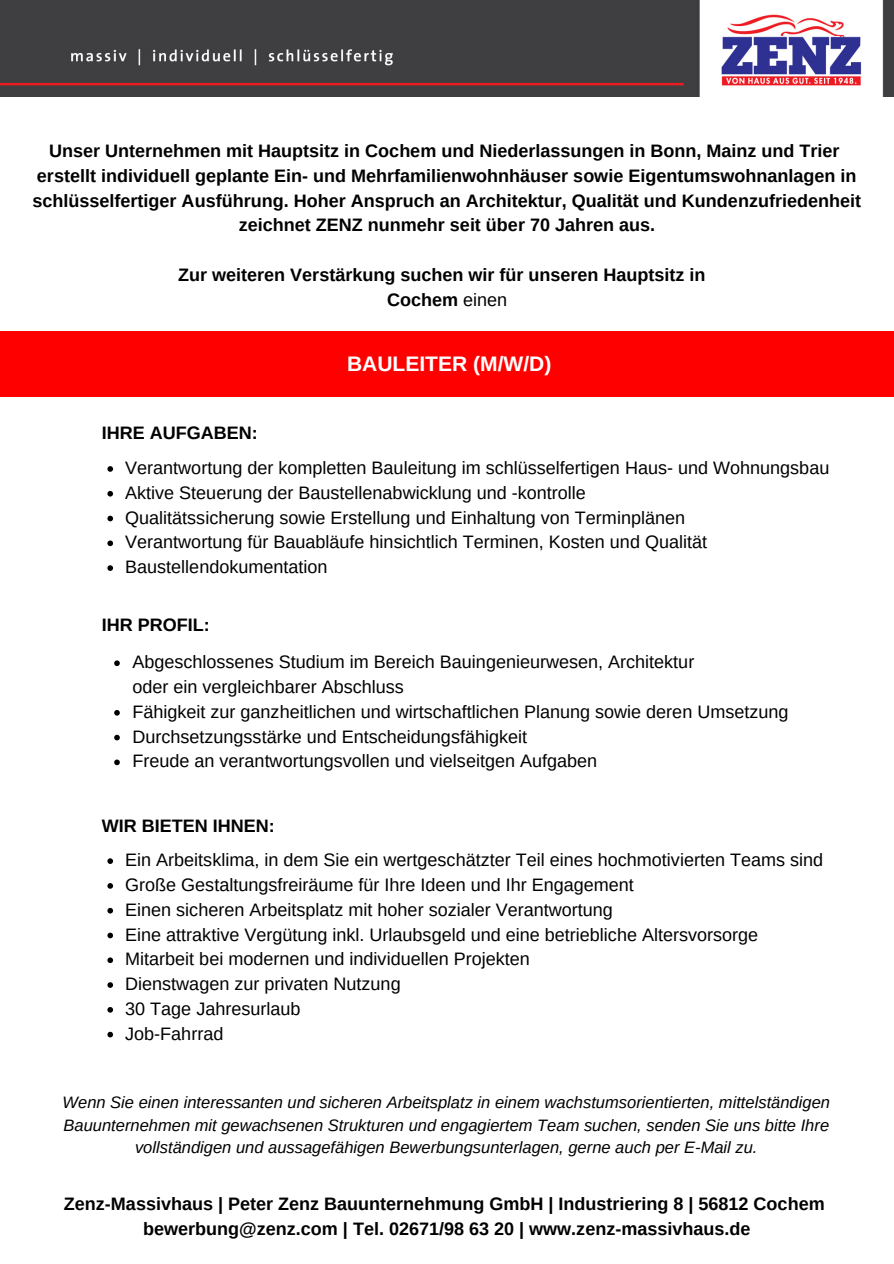
<style>
.page{position:relative;width:894px;height:1264px;background:#fff}
.page>*{position:absolute;margin:0;border:0;box-sizing:border-box;transform-origin:0 0}
.t1{font:700 21px "Arimo";color:#fff}
.t2{font:18px "Arimo";color:#000}
.t3{font:700 18px/24.8px "Arimo";color:#000}
.t4{font:italic 16.5px/22.5px "Arimo";color:#000;text-align:center}
.s1{font-weight:400}
</style>
<div class="page">
<svg style="left:107px;top:466px;width:6px;height:6px"></svg>
<svg style="left:107px;top:491px;width:6px;height:5px"></svg>
<svg style="left:107px;top:515px;width:6px;height:6px"></svg>
<svg style="left:107px;top:540px;width:6px;height:6px"></svg>
<svg style="left:107px;top:565px;width:6px;height:6px"></svg>
<svg style="left:114px;top:660px;width:6px;height:6px"></svg>
<svg style="left:114px;top:710px;width:6px;height:5px"></svg>
<svg style="left:114px;top:734px;width:6px;height:6px"></svg>
<svg style="left:114px;top:759px;width:6px;height:6px"></svg>
<svg style="left:107px;top:858px;width:6px;height:6px"></svg>
<svg style="left:107px;top:883px;width:6px;height:5px"></svg>
<svg style="left:107px;top:907px;width:6px;height:6px"></svg>
<svg style="left:107px;top:932px;width:6px;height:6px"></svg>
<svg style="left:107px;top:957px;width:6px;height:6px"></svg>
<svg style="left:107px;top:982px;width:6px;height:5px"></svg>
<svg style="left:107px;top:1007px;width:6px;height:5px"></svg>
<svg style="left:107px;top:1031px;width:6px;height:6px"></svg>
<div style="left:0;top:331px;width:893px;height:65px;background:#f00"></div>
<img style="left:0;top:0;width:893px;height:97px">
<p class="t3" style="left:49px;top:138px;width:791px">Unser Unternehmen mit Hauptsitz in Cochem und Niederlassungen in Bonn, Mainz und Trier</p>
<p class="t3" style="left:32px;top:163px;width:829px">erstellt individuell geplante Ein- und Mehrfamilienwohnhäuser sowie Eigentumswohnanlagen in schlüsselfertiger Ausführung. Hoher Anspruch an Architektur, Qualität und Kundenzufriedenheit</p>
<p class="t3" style="left:239px;top:213px;width:418px">zeichnet ZENZ nunmehr seit über 70 Jahren aus.</p>
<p class="t3" style="left:178px;top:262px;width:529px">Zur weiteren Verstärkung suchen wir für unseren Hauptsitz in</p>
<p class="t3" style="left:387px;top:287px;width:122px">Cochem <span class="s1">einen</span></p>
<p class="t1" style="left:347px;top:352px;width:206px">BAULEITER (M/W/D)</p>
<p class="t3" style="left:102px;top:420px;width:158px">IHRE AUFGABEN:</p>
<p class="t2" style="left:125px;top:458px;width:705px">Verantwortung der kompletten Bauleitung im schlüsselfertigen Haus- und Wohnungsbau</p>
<p class="t2" style="left:125px;top:482px;width:462px">Aktive Steuerung der Baustellenabwicklung und -kontrolle</p>
<p class="t2" style="left:125px;top:507px;width:561px">Qualitätssicherung sowie Erstellung und Einhaltung von Terminplänen</p>
<p class="t2" style="left:125px;top:532px;width:583px">Verantwortung für Bauabläufe hinsichtlich Terminen, Kosten und Qualität</p>
<p class="t2" style="left:125px;top:557px;width:204px">Baustellendokumentation</p>
<p class="t3" style="left:102px;top:613px;width:109px">IHR PROFIL:</p>
<p class="t2" style="left:132px;top:652px;width:563px">Abgeschlossenes Studium im Bereich Bauingenieurwesen, Architektur</p>
<p class="t2" style="left:132px;top:701px;width:657px">Fähigkeit zur ganzheitlichen und wirtschaftlichen Planung sowie deren Umsetzung</p>
<p class="t2" style="left:132px;top:726px;width:396px">Durchsetzungsstärke und Entscheidungsfähigkeit</p>
<p class="t2" style="left:132px;top:751px;width:466px">Freude an verantwortungsvollen und vielseitgen Aufgaben</p>
<p class="t2" style="left:132px;top:676px;width:273px">oder ein vergleichbarer Abschluss</p>
<p class="t3" style="left:102px;top:813px;width:174px">WIR BIETEN IHNEN:</p>
<p class="t2" style="left:125px;top:849px;width:699px">Ein Arbeitsklima, in dem Sie ein wertgeschätzter Teil eines hochmotivierten Teams sind</p>
<p class="t2" style="left:125px;top:874px;width:510px">Große Gestaltungsfreiräume für Ihre Ideen und Ihr Engagement</p>
<p class="t2" style="left:125px;top:899px;width:489px">Einen sicheren Arbeitsplatz mit hoher sozialer Verantwortung</p>
<p class="t2" style="left:125px;top:924px;width:634px">Eine attraktive Vergütung inkl. Urlaubsgeld und eine betriebliche Altersvorsorge</p>
<p class="t2" style="left:125px;top:949px;width:406px">Mitarbeit bei modernen und individuellen Projekten</p>
<p class="t2" style="left:125px;top:973px;width:277px">Dienstwagen zur privaten Nutzung</p>
<p class="t2" style="left:125px;top:998px;width:177px">30 Tage Jahresurlaub</p>
<p class="t2" style="left:125px;top:1023px;width:100px">Job-Fahrrad</p>
<p class="t4" style="left:63px;top:1091px;width:768px">Wenn Sie einen interessanten und sicheren Arbeitsplatz in einem wachstumsorientierten, mittelständigen<br>Bauunternehmen mit gewachsenen Strukturen und engagiertem Team suchen, senden Sie uns bitte Ihre vollständigen und aussagefähigen Bewerbungsunterlagen, gerne auch per E-Mail zu.</p>
<p class="t3" style="left:64px;top:1191px;width:762px">Zenz-Massivhaus | Peter Zenz Bauunternehmung GmbH | Industriering 8 | 56812 Cochem</p>
<p class="t3" style="left:143px;top:1216px;width:608px">bewerbung@zenz.com | Tel. 02671/98 63 20 | www.zenz-massivhaus.de</p>
</div>
